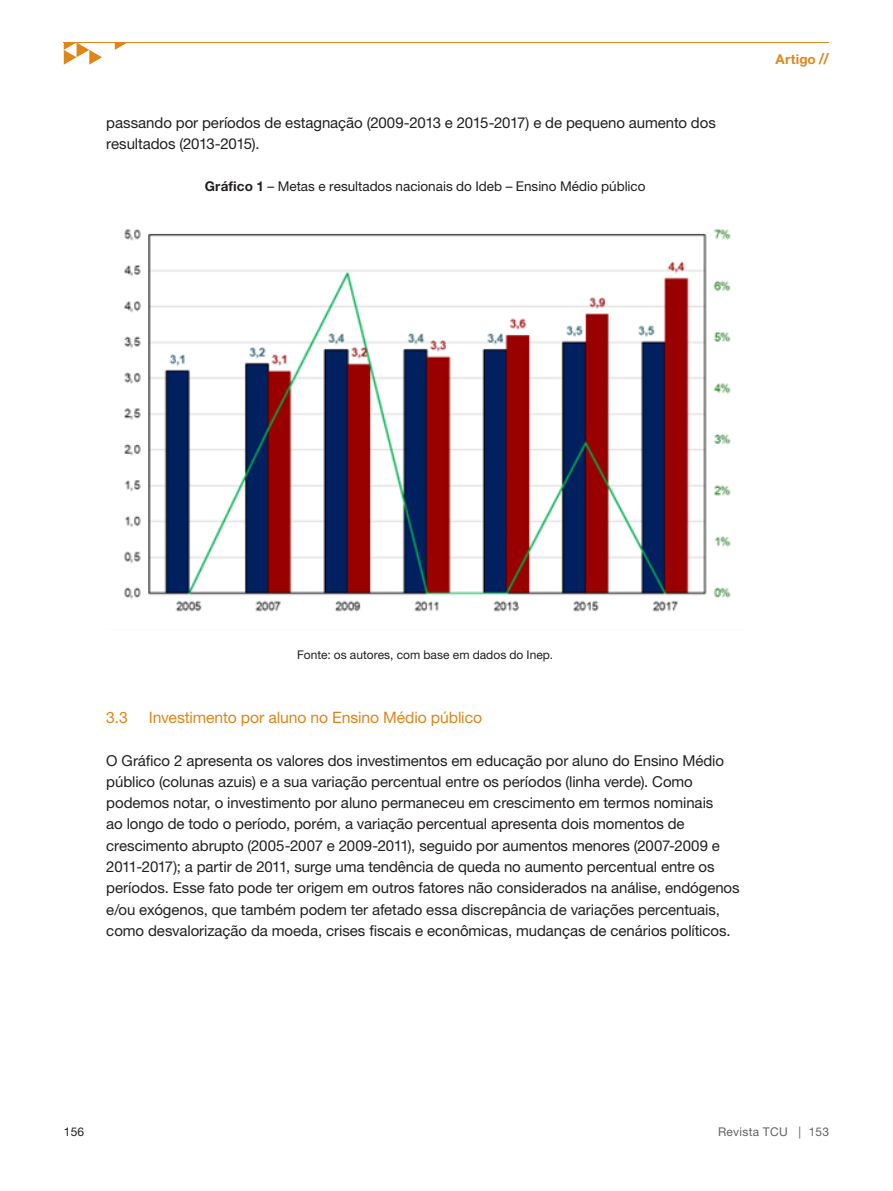
<style>
.page{position:relative;width:893px;height:1191px;background:#fff}
.page>*{position:absolute;margin:0;border:0;box-sizing:border-box;transform-origin:0 0}
.t1{font:15.75px "Helvetica Neue LT Std";letter-spacing:-.01em;color:#df8619}
.Texto_Parágrafo{font:15px/21.3px "Helvetica Neue LT Std";letter-spacing:-.005em;color:#231f20}
.Texto_Título_de_Tabela{font:13.5px "Helvetica Neue LT Std";color:#231f20}
.t2{font:700 13.5px "Helvetica Neue LT Std";letter-spacing:.015em;color:#df8619}
.Texto_Fonte{font:12px "Helvetica Neue LT Std";letter-spacing:.005em;color:#231f20}
.t3{font:12px "Helvetica Neue LT Std";letter-spacing:.02em;color:#636366}
.s1{font-weight:700}
.s2{font-size:15px}
</style>
<div class="page">
<hr style="left:64px;top:42px;width:765px;height:1px;background:#df8619">
<svg style="left:115px;top:43px;width:12px;height:7px"></svg>
<svg style="left:64px;top:43px;width:38px;height:22px"></svg>
<img style="left:124px;top:229px;width:607px;height:383px">
<p class="Texto_Parágrafo" style="left:106px;top:111px;width:611px">passando por períodos de estagnação (2009-2013 e 2015-2017) e de pequeno aumento dos resultados (2013-2015).</p>
<p class="Texto_Título_de_Tabela" style="left:205px;top:178px;width:442px"><span class="s1">Gráfico 1</span> – Metas e resultados nacionais do Ideb – Ensino Médio público</p>
<p class="t2" style="left:776px;top:51px;width:55px">Artigo <span class="s2">//</span></p>
<p class="Texto_Fonte" style="left:297px;top:648px;width:257px">Fonte: os autores, com base em dados do Inep.</p>
<p class="t1" style="left:106px;top:708px;width:23px">3.3</p>
<p class="t1" style="left:149px;top:708px;width:335px">Investimento por aluno no Ensino Médio público</p>
<p class="Texto_Parágrafo" style="left:106px;top:749px;width:635px">O Gráfico 2 apresenta os valores dos investimentos em educação por aluno do Ensino Médio público (colunas azuis) e a sua variação percentual entre os períodos (linha verde). Como podemos notar, o investimento por aluno permaneceu em crescimento em termos nominais<br>ao longo de todo o período, porém, a variação percentual apresenta dois momentos de crescimento abrupto (2005-2007 e 2009-2011), seguido por aumentos menores (2007-2009 e 2011-2017); a partir de 2011, surge uma tendência de queda no aumento percentual entre os períodos. Esse fato pode ter origem em outros fatores não considerados na análise, endógenos e/ou exógenos, que também podem ter afetado essa discrepância de variações percentuais, como desvalorização da moeda, crises fiscais e econômicas, mudanças de cenários políticos.</p>
<p class="Texto_Fonte" style="left:64px;top:1124px;width:22px">156</p>
<p class="t3" style="left:718px;top:1124px;width:113px">Revista TCU | 153</p>
</div>
